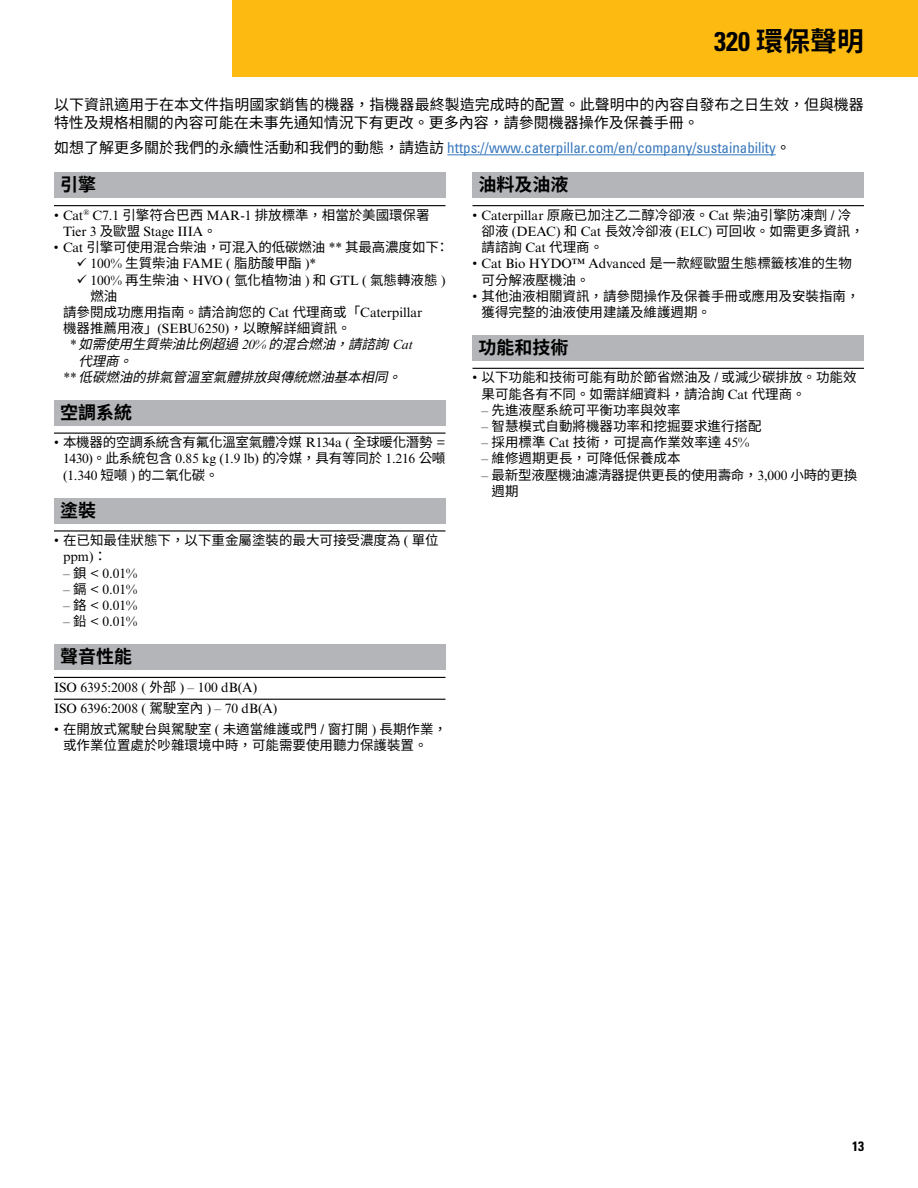
<style>
.page{position:relative;width:918px;height:1188px;background:#fff}
.page>*{position:absolute;margin:0;border:0;box-sizing:border-box;transform-origin:0 0}
.t1{font:700 27px "Noto Sans CJ Ktc";color:#000}
.t2{font:700 18px "Noto Sans CJ Ktc";color:#000}
.t3{font:15px/18px "Noto Sans CJ Ktc";color:#000}
.t4{font:condensed 15px "Univers LT Std";color:#3677bc}
.t5{font:13.5px/16.2px "Noto Sans CJ Ktc";color:#000}
.t6{font:13.5px/21.8px "Times New Roman MT Std";color:#000}
.t7{font:italic 13.5px "Noto Sans CJ Ktc";color:#000}
.t8{font:700 condensed 13.5px "Univers LT Std";color:#000}
.s1{font-family:"Univers LT Std";font-stretch:condensed}
.s2{font-family:"Noto Sans CJ Ktc";font-stretch:normal;color:#000}
.s3{font-family:"Times New Roman MT Std"}
.s4{font-family:"Noto Sans CJ Ktc"}
</style>
<div class="page">
<div style="left:232px;top:0;width:686px;height:76px;background:#fdba11"></div>
<div style="left:54px;top:172px;width:392px;height:26px;background:#b3b5b8"></div>
<hr style="left:54px;top:205px;width:392px;height:1px;background:#000">
<div style="left:54px;top:400px;width:392px;height:26px;background:#b3b5b8"></div>
<hr style="left:54px;top:433px;width:392px;height:1px;background:#000">
<div style="left:54px;top:498px;width:392px;height:25px;background:#b3b5b8"></div>
<hr style="left:54px;top:530px;width:392px;height:2px;background:#000">
<div style="left:54px;top:644px;width:392px;height:26px;background:#b3b5b8"></div>
<hr style="left:54px;top:677px;width:392px;height:1px;background:#000">
<hr style="left:54px;top:699px;width:392px;height:1px;background:#000">
<div style="left:472px;top:172px;width:392px;height:26px;background:#b3b5b8"></div>
<hr style="left:472px;top:205px;width:392px;height:1px;background:#000">
<div style="left:472px;top:335px;width:392px;height:26px;background:#b3b5b8"></div>
<hr style="left:472px;top:368px;width:392px;height:1px;background:#000">
<hr style="left:447px;top:154px;width:329px;height:1px;background:#3677bc">
<h1 class="t1" style="left:714px;top:26px;width:151px"><span class="s1">320</span> 環保聲明</h1>
<p class="t3" style="left:54px;top:96px;width:811px">以下資訊適用于在本文件指明國家銷售的機器，指機器最終製造完成時的配置。此聲明中的內容自發布之日生效，但與機器特性及規格相關的內容可能在未事先通知情況下有更改。更多內容，請參閱機器操作及保養手冊。</p>
<p class="t4" style="left:54px;top:138px;width:738px"><span class="s2">如想了解更多關於我們的永續性活動和我們的動態，請造訪</span> https://www.caterpillar.com/en/company/sustainability<span class="s2">。</span></p>
<h2 class="t2" style="left:60px;top:175px;width:37px">引擎</h2>
<p class="t5" style="left:54px;top:207px;width:377px"><span class="s3">• Cat</span><sup>®</sup> <span class="s3">C7.1</span> 引擎符合巴西 <span class="s3">MAR-1</span> 排放標準，相當於美國環保署</p>
<p class="t6" style="left:63px;top:221px;width:155px">Tier 3 <span class="s4">及歐盟</span> Stage IIIA<span class="s4">。</span></p>
<p class="t5" style="left:54px;top:239px;width:396px"><span class="s3">• Cat</span> 引擎可使用混合柴油，可混入的低碳燃油 <span class="s3">**</span> 其最高濃度如下：</p>
<p class="t6" style="left:77px;top:253px;width:241px">✓ 100% <span class="s4">生質柴油</span> FAME ( <span class="s4">脂肪酸甲酯</span> )*</p>
<p class="t5" style="left:77px;top:272px;width:371px">✓ <span class="s3">100%</span> 再生柴油、<span class="s3">HVO (</span> 氫化植物油 <span class="s3">)</span> 和 <span class="s3">GTL (</span> 氣態轉液態 <span class="s3">)</span></p>
<p class="t5" style="left:90px;top:288px;width:28px">燃油</p>
<p class="t5" style="left:63px;top:304px;width:361px">請參閱成功應用指南。請洽詢您的 <span class="s3">Cat</span> 代理商或「<span class="s3">Caterpillar</span></p>
<p class="t5" style="left:63px;top:320px;width:289px">機器推薦用液」<span class="s3">(SEBU6250)</span>，以瞭解詳細資訊。</p>
<p class="t7" style="left:70px;top:337px;width:345px"><span class="s3">*</span> 如需使用生質柴油比例超過 <span class="s3">2 0 %</span> 的混合燃油，請諮詢 <span class="s3">C a t</span></p>
<p class="t7" style="left:79px;top:353px;width:63px">代理商。</p>
<p class="t7" style="left:63px;top:369px;width:348px"><span class="s3">* *</span> 低碳燃油的排氣管溫室氣體排放與傳統燃油基本相同。</p>
<h2 class="t2" style="left:60px;top:402px;width:73px">空調系統</h2>
<p class="t5" style="left:54px;top:435px;width:393px"><span class="s3">•</span> 本機器的空調系統含有氟化溫室氣體冷媒 <span class="s3">R134a (</span> 全球暖化潛勢 <span class="s3">=</span></p>
<p class="t6" style="left:63px;top:448px;width:384px">1430)<span class="s4">。此系統包含</span> 0.85 kg (1.9 lb) <span class="s4">的冷媒，具有等同於</span> 1.216 <span class="s4">公噸</span></p>
<p class="t5" style="left:63px;top:467px;width:157px"><span class="s3">(1.340</span> 短噸 <span class="s3">)</span> 的二氧化碳。</p>
<h2 class="t2" style="left:60px;top:500px;width:37px">塗裝</h2>
<p class="t5" style="left:54px;top:532px;width:386px"><span class="s3">•</span> 在已知最佳狀態下，以下重金屬塗裝的最大可接受濃度為 <span class="s3">(</span> 單位</p>
<p class="t6" style="left:63px;top:546px;width:46px">ppm)<span class="s4">：</span></p>
<p class="t6" style="left:63px;top:562px;width:76px">– <span class="s4">鋇</span> &lt; 0.01%</p>
<p class="t6" style="left:63px;top:578px;width:76px">– <span class="s4">鎘</span> &lt; 0.01%</p>
<p class="t6" style="left:63px;top:595px;width:76px">– <span class="s4">鉻</span> &lt; 0.01%</p>
<p class="t6" style="left:63px;top:611px;width:76px">– <span class="s4">鉛</span> &lt; 0.01%</p>
<h2 class="t2" style="left:60px;top:647px;width:73px">聲音性能</h2>
<p class="t6" style="left:54px;top:676px;width:225px">ISO 6395:2008 ( <span class="s4">外部</span> ) – 100 dB(A)<br>ISO 6396:2008 ( <span class="s4">駕駛室內</span> ) – 70 dB(A)</p>
<p class="t5" style="left:63px;top:721px;width:386px;text-indent:-9px"><span class="s3">•</span> 在開放式駕駛台與駕駛室 <span class="s3">(</span> 未適當維護或門 <span class="s3">/</span> 窗打開 <span class="s3">)</span> 長期作業，或作業位置處於吵雜環境中時，可能需要使用聽力保護裝置。</p>
<h2 class="t2" style="left:478px;top:175px;width:91px">油料及油液</h2>
<p class="t5" style="left:482px;top:207px;width:384px;text-indent:-9px"><span class="s3">• Caterpillar</span> 原廠已加注乙二醇冷卻液。<span class="s3">Cat</span> 柴油引擎防凍劑 <span class="s3">/</span> 冷卻液 <span class="s3">(DEAC)</span> 和 <span class="s3">Cat</span> 長效冷卻液 <span class="s3">(ELC)</span> 可回收。如需更多資訊，請諮詢 <span class="s3">Cat</span> 代理商。</p>
<p class="t6" style="left:472px;top:253px;width:381px">• Cat Bio HYDO™ Advanced <span class="s4">是一款經歐盟生態標籤核准的生物</span></p>
<p class="t5" style="left:482px;top:272px;width:109px">可分解液壓機油。</p>
<p class="t5" style="left:482px;top:288px;width:379px;text-indent:-9px"><span class="s3">•</span> 其他油液相關資訊，請參閱操作及保養手冊或應用及安裝指南，獲得完整的油液使用建議及維護週期。</p>
<h2 class="t2" style="left:478px;top:337px;width:91px">功能和技術</h2>
<p class="t5" style="left:482px;top:370px;width:377px;text-indent:-9px"><span class="s3">•</span> 以下功能和技術可能有助於節省燃油及 <span class="s3">/</span> 或減少碳排放。功能效果可能各有不同。如需詳細資料，請洽詢 <span class="s3">Cat</span> 代理商。</p>
<p class="t5" style="left:482px;top:402px;width:201px"><span class="s3">–</span> 先進液壓系統可平衡功率與效率</p>
<p class="t5" style="left:482px;top:418px;width:282px"><span class="s3">–</span> 智慧模式自動將機器功率和挖掘要求進行搭配</p>
<p class="t5" style="left:482px;top:435px;width:269px"><span class="s3">–</span> 採用標準 <span class="s3">Cat</span> 技術，可提高作業效率達 <span class="s3">45%</span></p>
<p class="t5" style="left:482px;top:451px;width:201px"><span class="s3">–</span> 維修週期更長，可降低保養成本</p>
<p class="t5" style="left:492px;top:467px;width:367px;text-indent:-10px"><span class="s3">–</span> 最新型液壓機油濾清器提供更長的使用壽命，<span class="s3">3,000</span> 小時的更換週期</p>
<p class="t8" style="left:852px;top:1138px;width:13px">13</p>
</div>
